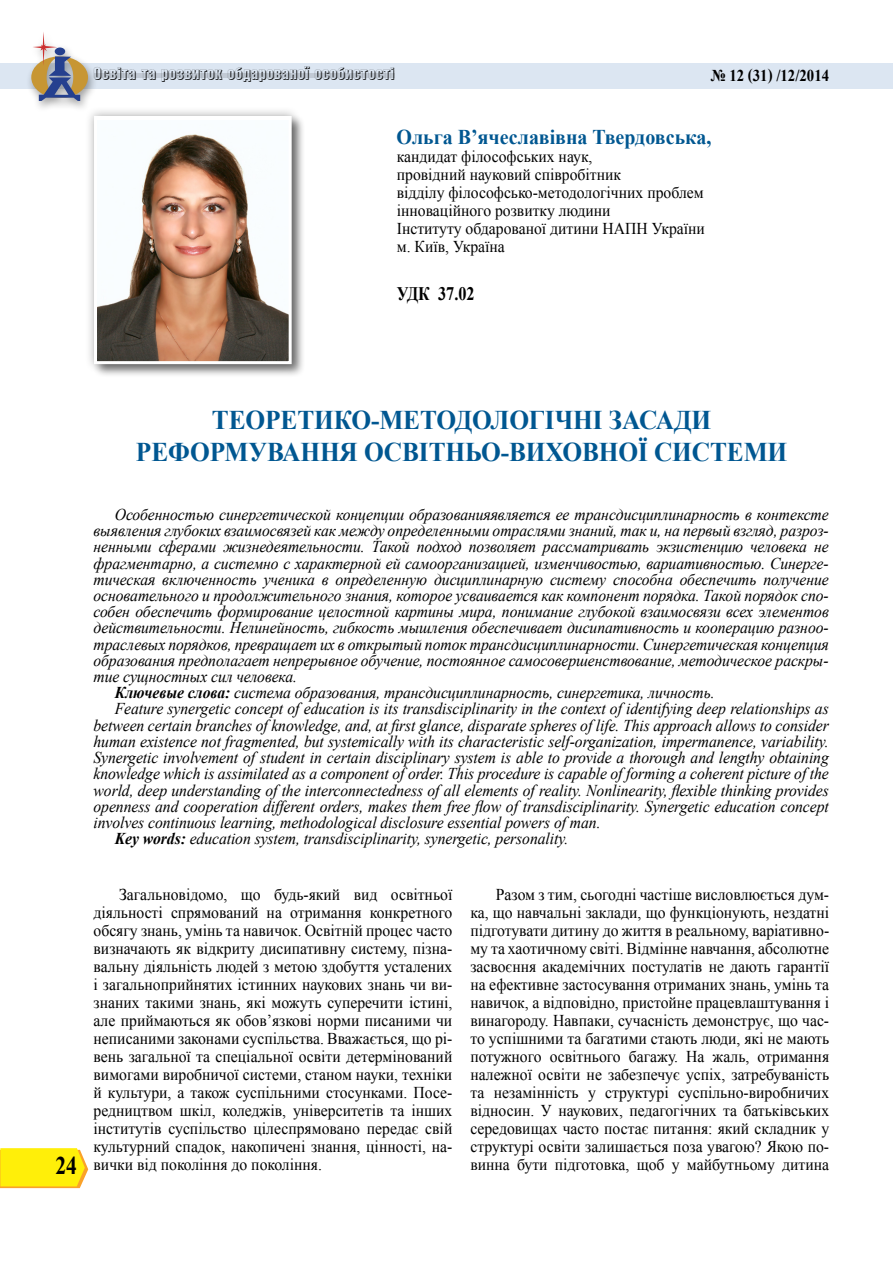
<style>
.page{position:relative;width:893px;height:1263px;background:#fff}
.page>*{position:absolute;margin:0;border:0;box-sizing:border-box;transform-origin:0 0}
.t1{font:700 27px "Times New Roman";color:#005791;scale:.94 1}
.t2{font:700 25.5px "Times New Roman";color:#000;scale:.85 1}
.t3{font:700 21px "Times New Roman";color:#005791;scale:.95 1}
.t4{font:700 19.05px "Times New Roman";color:#000;scale:.85 1}
.t5{font:italic 16.5px "Times New Roman";letter-spacing:-.005em;color:#000;scale:.95 1}
.t6{font:16.5px/18px "Times New Roman";color:#000;text-align:justify;scale:.95 1}
.t7{font:16.5px "Helios Compr Shadow";color:#000}
.t8{font:700 16.5px "Times New Roman";color:#000;scale:.9 1}
.s1{font-weight:700}
</style>
<div class="page">
<div style="left:1px;top:63px;width:892px;height:26px;background:#dce6f2"></div>
<svg style="left:0;top:1148px;width:88px;height:40px;background:#feea18"></svg>
<hr style="left:94px;top:73px;width:300px;height:4px;background:#c2cad5">
<div style="left:26px;top:30px;width:72px;height:82px;background:#000;opacity:.37"></div>
<svg style="left:31px;top:31px;width:57px;height:70px"></svg>
<div style="left:92px;top:114px;width:214px;height:264px;background:#000;opacity:.5"></div>
<div style="left:84px;top:106px;width:217px;height:267px;background:#000;opacity:.3"></div>
<img style="left:98px;top:120px;width:190px;height:240px">
<div style="left:94px;top:116px;width:198px;height:248px;border:3px solid #fff"></div>
<p class="t7" style="left:94px;top:65px;width:303px">Освіта та розвиток обдарованої особистості</p>
<p class="t8" style="left:711px;top:64px;width:133px">№ 12 (31) /12/2014</p>
<p class="t3" style="left:397px;top:122px;width:333px">Ольга В’ячеславівна Твердовська,</p>
<p class="t6" style="left:397px;top:147px;width:326px;text-align:left">кандидат філософських наук,<br>провідний науковий співробітник<br>відділу філософсько-методологічних проблем інноваційного розвитку людини<br>Інституту обдарованої дитини НАПН України м. Київ, Україна</p>
<p class="t4" style="left:397px;top:281px;width:93px">УДК 37.02</p>
<h1 class="t1" style="left:212px;top:402px;width:20px">теоретико</h1>
<h1 class="t1" style="left:371px;top:402px;width:29px">-методологічні</h1>
<h1 class="t1" style="left:609px;top:402px;width:20px">засади</h1>
<h1 class="t1" style="left:136px;top:433px;width:21px">реформування</h1>
<h1 class="t1" style="left:364px;top:433px;width:19px">освітньо</h1>
<h1 class="t1" style="left:501px;top:433px;width:29px">-виховної</h1>
<h1 class="t1" style="left:654px;top:433px;width:22px">системи</h1>
<h2 class="t2" style="left:55px;top:1148px;width:27px">24</h2>
<p class="t5" style="left:115px;top:503px;width:753px">Особенностью синергетической концепции образованияявляется ее трансдисциплинарность в контексте</p>
<p class="t5" style="left:94px;top:519px;width:775px">выявления глубоких взаимосвязей как между определенными отраслями знаний, так и, на первый взгляд, разроз-</p>
<p class="t5" style="left:94px;top:535px;width:775px">ненными сферами жизнедеятельности. Такой подход позволяет рассматривать экзистенцию человека не</p>
<p class="t5" style="left:94px;top:552px;width:775px">фрагментарно, а системно с характерной ей самоорганизацией, изменчивостью, вариативностью. Синерге-</p>
<p class="t5" style="left:94px;top:568px;width:775px">тическая включенность ученика в определенную дисциплинарную систему способна обеспечить получение</p>
<p class="t5" style="left:94px;top:584px;width:775px">основательного и продолжительного знания, которое усваивается как компонент порядка. Такой порядок спо-</p>
<p class="t5" style="left:94px;top:600px;width:775px">собен обеспечить формирование целостной картины мира, понимание глубокой взаимосвязи всех элементов</p>
<p class="t5" style="left:94px;top:616px;width:775px">действительности. Нелинейность, гибкость мышления обеспечивает дисипативность и кооперацию разноо-</p>
<p class="t5" style="left:94px;top:633px;width:775px">траслевых порядков, превращает их в открытый поток трансдисциплинарности. Синергетическая концепция</p>
<p class="t5" style="left:94px;top:649px;width:775px">образования предполагает непрерывное обучение, постоянное самосовершенствование, методическое раскры-</p>
<p class="t5" style="left:94px;top:665px;width:216px">тие сущностных сил человека.</p>
<p class="t5" style="left:115px;top:681px;width:633px"><span class="s1">Ключевые слова:</span> система образования, трансдисциплинарность, синергетика, личность.</p>
<p class="t5" style="left:115px;top:698px;width:753px">Feature synergetic concept of education is its transdisciplinarity in the context of identifying deep relationships as</p>
<p class="t5" style="left:94px;top:714px;width:775px">between certain branches of knowledge, and, at first glance, disparate spheres of life. This approach allows to consider</p>
<p class="t5" style="left:94px;top:730px;width:775px">human existence not fragmented, but systemically with its characteristic self-organization, impermanence, variability.</p>
<p class="t5" style="left:94px;top:746px;width:775px">Synergetic involvement of student in certain disciplinary system is able to provide a thorough and lengthy obtaining</p>
<p class="t5" style="left:94px;top:762px;width:775px">knowledge which is assimilated as a component of order. This procedure is capable of forming a coherent picture of the</p>
<p class="t5" style="left:94px;top:779px;width:775px">world, deep understanding of the interconnectedness of all elements of reality. Nonlinearity, flexible thinking provides</p>
<p class="t5" style="left:94px;top:795px;width:775px">openness and cooperation different orders, makes them free flow of transdisciplinarity. Synergetic education concept</p>
<p class="t5" style="left:94px;top:811px;width:535px">involves continuous learning, methodological disclosure essential powers of man.</p>
<p class="t5" style="left:115px;top:827px;width:479px"><span class="s1">Key words:</span> education system, transdisciplinarity, synergetic, personality.</p>
<p class="t6" style="left:94px;top:885px;width:379px;text-indent:26px">Загальновідомо, що будь-який вид освітньої діяльності спрямований на отримання конкретного обсягу знань, умінь та навичок. Освітній процес часто визначають як відкриту дисипативну систему, пізна&shy;вальну діяльність людей з метою здобуття усталених і загальноприйнятих істинних наукових знань чи ви&shy;знаних такими знань, які можуть суперечити істині, але приймаються як обов’язкові норми писаними чи неписаними законами суспільства. Вважається, що рі&shy;вень загальної та спеціальної освіти детермінований вимогами виробничої системи, станом науки, техніки й культури, а також суспільними стосунками. Посе&shy;редництвом шкіл, коледжів, університетів та інших інститутів суспільство цілеспрямовано передає свій культурний спадок, накопичені знання, цінності, на&shy;вички від покоління до покоління.</p>
<p class="t6" style="left:470px;top:885px;width:379px;text-indent:26px">Разом з тим, сьогодні частіше висловлюється дум&shy;ка, що навчальні заклади, що функціонують, нездатні підготувати дитину до життя в реальному, варіативно&shy;му та хаотичному світі. Відмінне навчання, абсолютне засвоєння академічних постулатів не дають гарантії на ефективне застосування отриманих знань, умінь та навичок, а відповідно, пристойне працевлаштування і винагороду. Навпаки, сучасність демонструє, що час&shy;то успішними та багатими стають люди, які не мають потужного освітнього багажу. На жаль, отримання належної освіти не забезпечує успіх, затребуваність та незамінність у структурі суспільно-виробничих відносин. У наукових, педагогічних та батьківських середовищах часто постає питання: який складник у структурі освіти залишається поза увагою? Якою по&shy;винна бути підготовка, щоб у майбутньому дитина</p>
</div>
